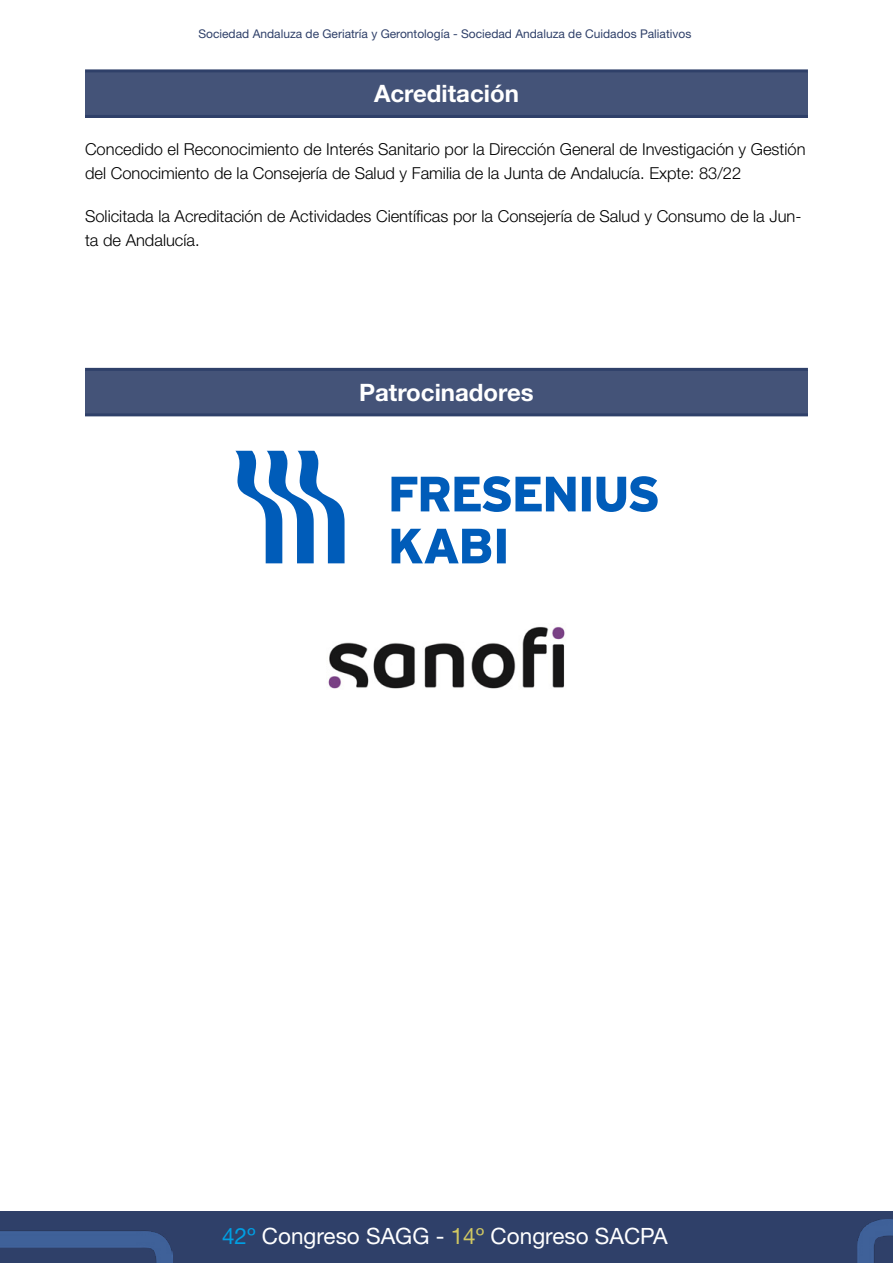
<style>
.page{position:relative;width:893px;height:1263px;background:#fff}
.page>*{position:absolute;margin:0;border:0;box-sizing:border-box;transform-origin:0 0}
.t1{font:700 24px "Helvetica Neue LT Std";color:#fff}
.t2{font:22.5px "Helvetica Neue";color:#fff}
.t3{font:300 16.5px/24px "Helvetica Neue LT Std";color:#000}
.t4{font:12px "Helvetica Neue";color:#2f4069}
.s1{color:#009fe3}
.s2{color:#d0c762}
</style>
<div class="page">
<div style="left:0;top:1212px;width:893px;height:51px;background:#2f4069"></div>
<img style="left:0;top:1230px;width:173px;height:33px">
<img style="left:857px;top:1219px;width:36px;height:44px">
<div style="left:85px;top:72px;width:723px;height:46px;background:#445378"></div>
<hr style="left:85px;top:69px;width:723px;height:3px;background:#2f4069">
<hr style="left:85px;top:115px;width:723px;height:3px;background:#2f4069">
<div style="left:85px;top:371px;width:723px;height:45px;background:#445378"></div>
<hr style="left:85px;top:368px;width:723px;height:3px;background:#2f4069">
<hr style="left:85px;top:413px;width:723px;height:3px;background:#2f4069">
<svg style="left:235px;top:451px;width:110px;height:112px"></svg>
<svg style="left:391px;top:529px;width:115px;height:34px"></svg>
<svg style="left:391px;top:476px;width:267px;height:36px"></svg>
<img style="left:328px;top:626px;width:237px;height:63px">
<p class="t4" style="left:198px;top:26px;width:494px">Sociedad Andaluza de Geriatría y Gerontología - Sociedad Andaluza de Cuidados Paliativos</p>
<h1 class="t1" style="left:374px;top:79px;width:146px">Acreditación</h1>
<p class="t3" style="left:85px;top:137px;width:722px">Concedido el Reconocimiento de Interés Sanitario por la Dirección General de Investigación y Gestión del Conocimiento de la Consejería de Salud y Familia de la Junta de Andalucía. Expte: 83/22</p>
<p class="t3" style="left:85px;top:203px;width:718px">Solicitada la Acreditación de Actividades Científicas por la Consejería de Salud y Consumo de la Jun&shy;ta de Andalucía.</p>
<h1 class="t1" style="left:359px;top:377px;width:176px">Patrocinadores</h1>
<h2 class="t2" style="left:222px;top:1223px;width:447px"><span class="s1">42º</span> Congreso SAGG - <span class="s2">14º</span> Congreso SACPA</h2>
</div>
